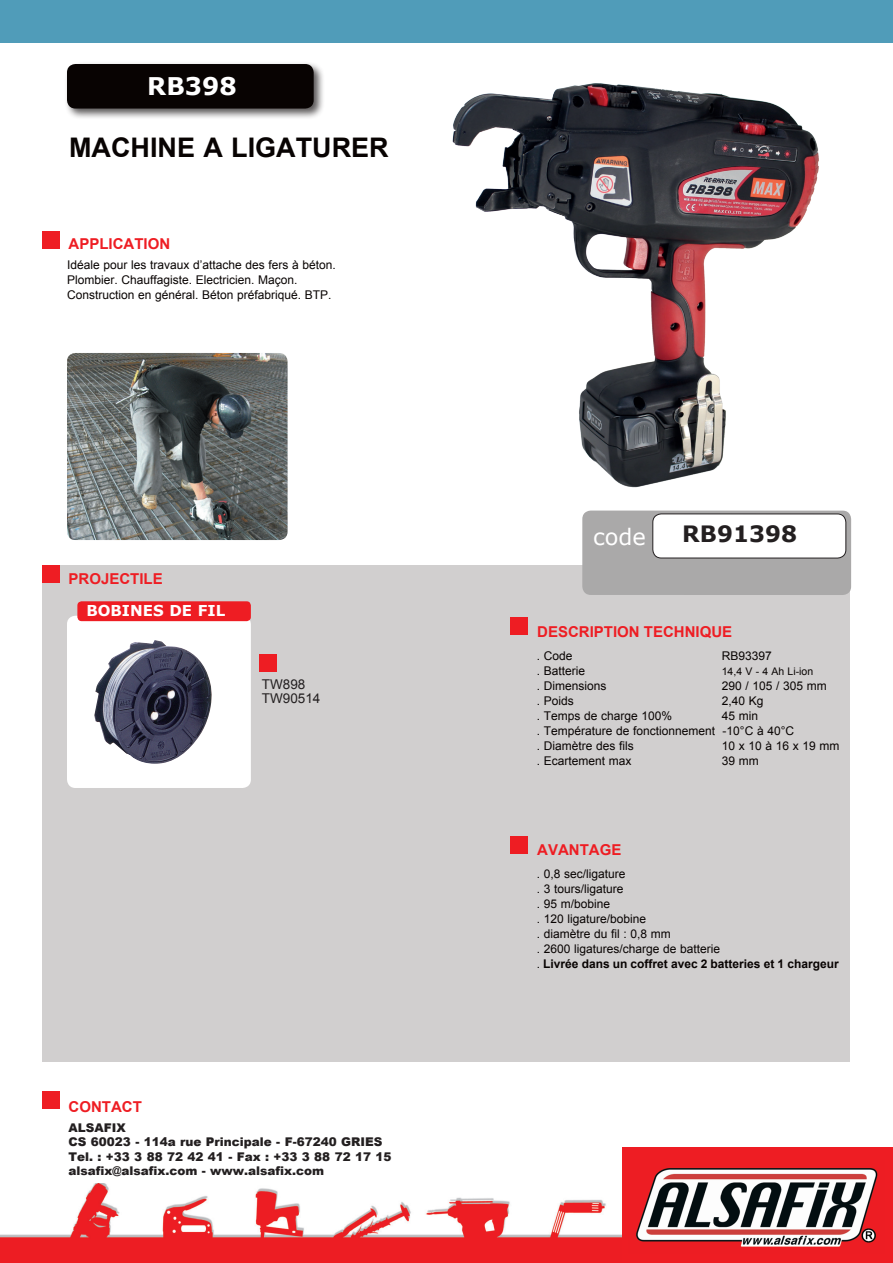
<style>
.page{position:relative;width:893px;height:1263px;background:#fff}
.page>*{position:absolute;margin:0;border:0;box-sizing:border-box;transform-origin:0 0}
.t1{font:700 27px "Arial";color:#080302}
.t2{font:700 24.3px "Verdana";color:#fff}
.t3{font:700 22.5px "Verdana";color:#231f20}
.t4{font:22.5px "Verdana";color:#fff}
.t5{font:700 15px "Arial";color:#ee1d23}
.t6{font:700 15px "Verdana";color:#fff}
.t7{font:13.5px/13.5px "Arial";color:#231f20}
.t8{font:12px/15px "Arial";color:#080302}
.t9{font:900 12px/14.4px "Arial";color:#231f20}
.t10{font:10.5px "Arial";color:#080302}
.s1{font-weight:700}
</style>
<div class="page">
<img style="left:452px;top:83px;width:399px;height:433px">
<div style="left:43px;top:566px;width:807px;height:496px;background:#d1cfcf"></div>
<div style="left:0;top:0;width:893px;height:43px;background:#509cb9"></div>
<img style="left:0;top:1183px;width:622px;height:80px">
<div style="left:622px;top:1148px;width:271px;height:115px;background:#ee1d23"></div>
<img style="left:636px;top:1168px;width:242px;height:79px">
<div style="left:64px;top:61px;width:261px;height:59px;background:#231f20;opacity:.75"></div>
<div style="left:67px;top:64px;width:247px;height:45px;background:#080302;border-radius:9px"></div>
<img style="left:67px;top:353px;width:221px;height:187px">
<div style="left:582px;top:510px;width:269px;height:85px;background:#aaa9a9;border-radius:9px"></div>
<div style="left:653px;top:514px;width:193px;height:44px;background:#fff;border-radius:9px"></div>
<div style="left:652px;top:513px;width:194px;height:45px;border:1px solid #231f20;border-radius:9px"></div>
<div style="left:43px;top:232px;width:17px;height:17px;background:#ee1d23"></div>
<div style="left:510px;top:618px;width:17px;height:17px;background:#ee1d23"></div>
<div style="left:510px;top:837px;width:17px;height:17px;background:#ee1d23"></div>
<div style="left:43px;top:1092px;width:17px;height:17px;background:#ee1d23"></div>
<div style="left:67px;top:616px;width:184px;height:172px;background:#fff;border-radius:9px"></div>
<div style="left:77px;top:601px;width:174px;height:20px;background:#ee1d23;border-radius:4px"></div>
<div style="left:259px;top:654px;width:17px;height:17px;background:#ee1d23"></div>
<div style="left:43px;top:565px;width:17px;height:17px;background:#ee1d23"></div>
<img style="left:94px;top:640px;width:118px;height:124px">
<h2 class="t2" style="left:147px;top:68px;width:91px">RB398</h2>
<h1 class="t1" style="left:69px;top:129px;width:321px">MACHINE A LIGATURER</h1>
<p class="t5" style="left:69px;top:234px;width:103px">APPLICATION</p>
<p class="t8" style="left:67px;top:258px;width:270px">Idéale pour les travaux d’attache des fers à béton.<br>Plombier. Chauffagiste. Electricien. Maçon.<br>Construction en général. Béton préfabriqué. BTP.</p>
<p class="t5" style="left:69px;top:569px;width:96px">PROJECTILE</p>
<p class="t6" style="left:86px;top:600px;width:140px">BOBINES DE FIL</p>
<p class="t7" style="left:262px;top:678px;width:60px">TW898<br>TW90514</p>
<p class="t5" style="left:69px;top:1097px;width:75px">CONTACT</p>
<p class="t9" style="left:69px;top:1120px;width:325px">ALSAFIX<br>CS 60023 - 114a rue Principale - F-67240 GRIES Tel. : +33 3 88 72 42 41 - Fax : +33 3 88 72 17 15 alsafix@alsafix.com - www.alsafix.com</p>
<h3 class="t4" style="left:593px;top:521px;width:54px">code</h3>
<h3 class="t3" style="left:682px;top:518px;width:116px">RB91398</h3>
<p class="t5" style="left:537px;top:622px;width:197px">DESCRIPTION TECHNIQUE</p>
<p class="t8" style="left:537px;top:649px;width:37px">. Code</p>
<p class="t8" style="left:722px;top:649px;width:52px">RB93397</p>
<p class="t8" style="left:537px;top:664px;width:50px">. Batterie</p>
<p class="t10" style="left:722px;top:665px;width:93px">14,4 V - 4 Ah Li-ion</p>
<p class="t8" style="left:537px;top:679px;width:71px">. Dimensions</p>
<p class="t8" style="left:722px;top:679px;width:107px">290 / 105 / 305 mm</p>
<p class="t8" style="left:537px;top:694px;width:39px">. Poids</p>
<p class="t8" style="left:722px;top:694px;width:43px">2,40 Kg</p>
<p class="t8" style="left:537px;top:709px;width:137px">. Temps de charge 100%</p>
<p class="t8" style="left:537px;top:709px;width:259px;text-indent:185px">45 min<br>. Température de fonctionnement -10°C à 40°C . Diamètre des fils</p>
<p class="t8" style="left:722px;top:739px;width:119px">10 x 10 à 16 x 19 mm</p>
<p class="t8" style="left:537px;top:754px;width:96px">. Ecartement max</p>
<p class="t8" style="left:722px;top:754px;width:39px">39 mm</p>
<p class="t5" style="left:537px;top:840px;width:86px">AVANTAGE</p>
<p class="t8" style="left:537px;top:867px;width:303px">. 0,8 sec/ligature<br>. 3 tours/ligature<br>. 95 m/bobine<br>. 120 ligature/bobine<br>. diamètre du fil : 0,8 mm<br>. 2600 ligatures/charge de batterie<br>. <span class="s1">Livrée dans un coffret avec 2 batteries et 1 chargeur</span></p>
</div>
